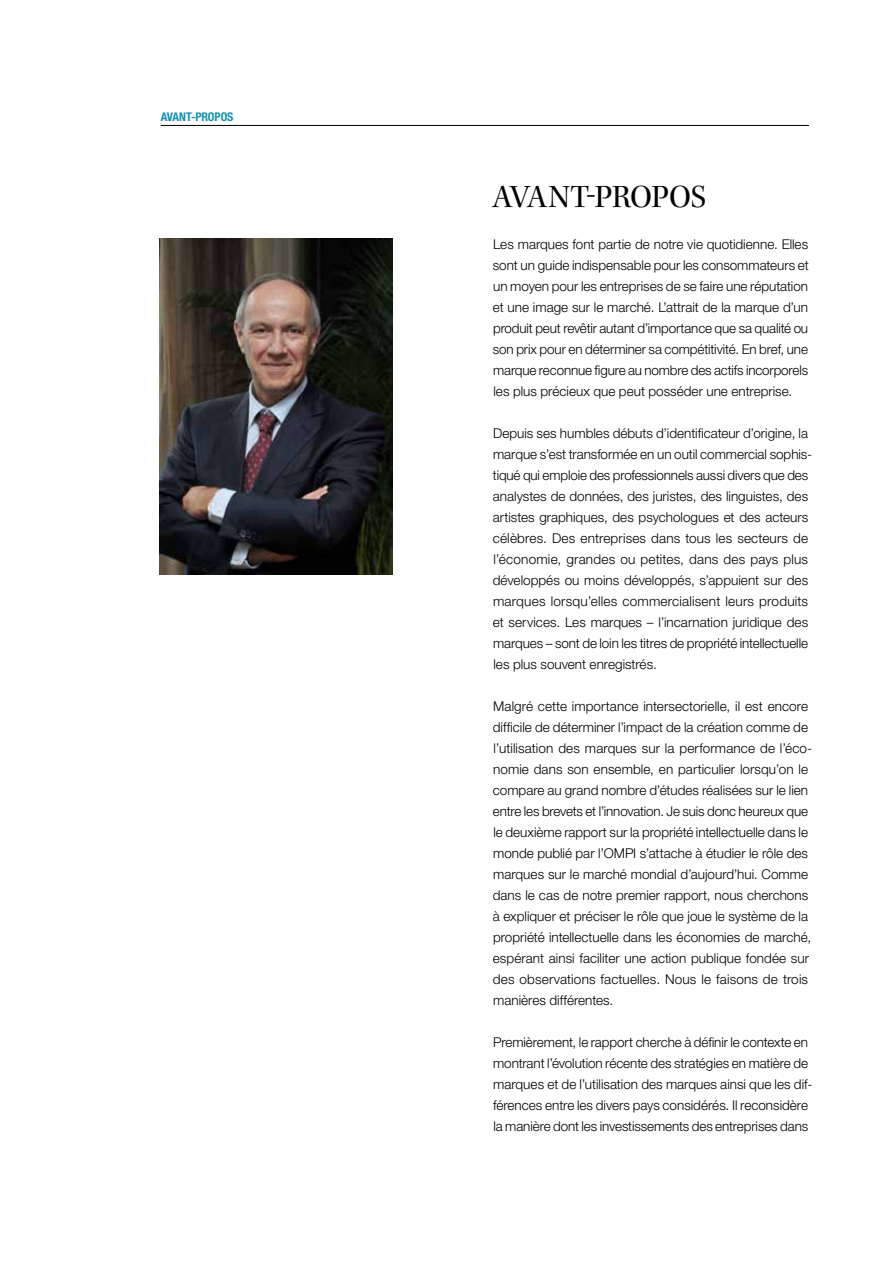
<style>
.page{position:relative;width:893px;height:1263px;background:#fff}
.page>*{position:absolute;margin:0;border:0;box-sizing:border-box;transform-origin:0 0}
.t1{font:33px "Kepler Std Subh";letter-spacing:-.02em;color:#000}
.t2{font:300 13.5px/21px "Helvetica Neue LT Std";color:#000}
.t3{font:700 condensed 12px "Helvetica Neue LT Std";letter-spacing:-.01em;color:#1292af}
</style>
<div class="page">
<hr style="left:161px;top:125px;width:648px;height:1px;background:#000">
<img style="left:160px;top:239px;width:232px;height:336px">
<p class="t3" style="left:161px;top:110px;width:74px">AVANT-PROPOS</p>
<h1 class="t1" style="left:492px;top:178px;width:215px">AVANT-PROPOS</h1>
<p class="t2" style="left:493px;top:234px;width:317px;text-align:justify">Les marques font partie de notre vie quotidienne. Elles sont un guide indispensable pour les consommateurs et un moyen pour les entreprises de se faire une réputation et une image sur le marché. L’attrait de la marque d’un produit peut revêtir autant d’importance que sa qualité ou son prix pour en déterminer sa compétitivité. En bref, une marque reconnue figure au nombre des actifs incorporels les plus précieux que peut posséder une entreprise.</p>
<p class="t2" style="left:493px;top:423px;width:321px">Depuis ses humbles débuts d’identificateur d’origine, la marque s’est transformée en un outil commercial sophis&shy;tiqué qui emploie des professionnels aussi divers que des analystes de données, des juristes, des linguistes, des artistes graphiques, des psychologues et des acteurs célèbres. Des entreprises dans tous les secteurs de l’économie, grandes ou petites, dans des pays plus développés ou moins développés, s’appuient sur des marques lorsqu’elles commercialisent leurs produits et services. Les marques – l’incarnation juridique des marques – sont de loin les titres de propriété intellectuelle les plus souvent enregistrés.</p>
<p class="t2" style="left:493px;top:696px;width:321px">Malgré cette importance intersectorielle, il est encore difficile de déterminer l’impact de la création comme de l’utilisation des marques sur la performance de l’éco&shy;nomie dans son ensemble, en particulier lorsqu’on le compare au grand nombre d’études réalisées sur le lien entre les brevets et l’innovation. Je suis donc heureux que le deuxième rapport sur la propriété intellectuelle dans le monde publié par l’OMPI s’attache à étudier le rôle des marques sur le marché mondial d’aujourd’hui. Comme dans le cas de notre premier rapport, nous cherchons à expliquer et préciser le rôle que joue le système de la propriété intellectuelle dans les économies de marché, espérant ainsi faciliter une action publique fondée sur des observations factuelles. Nous le faisons de trois manières différentes.</p>
<p class="t2" style="left:493px;top:1032px;width:321px">Premièrement, le rapport cherche à définir le contexte en montrant l’évolution récente des stratégies en matière de marques et de l’utilisation des marques ainsi que les dif&shy;férences entre les divers pays considérés. Il reconsidère la manière dont les investissements des entreprises dans</p>
</div>
